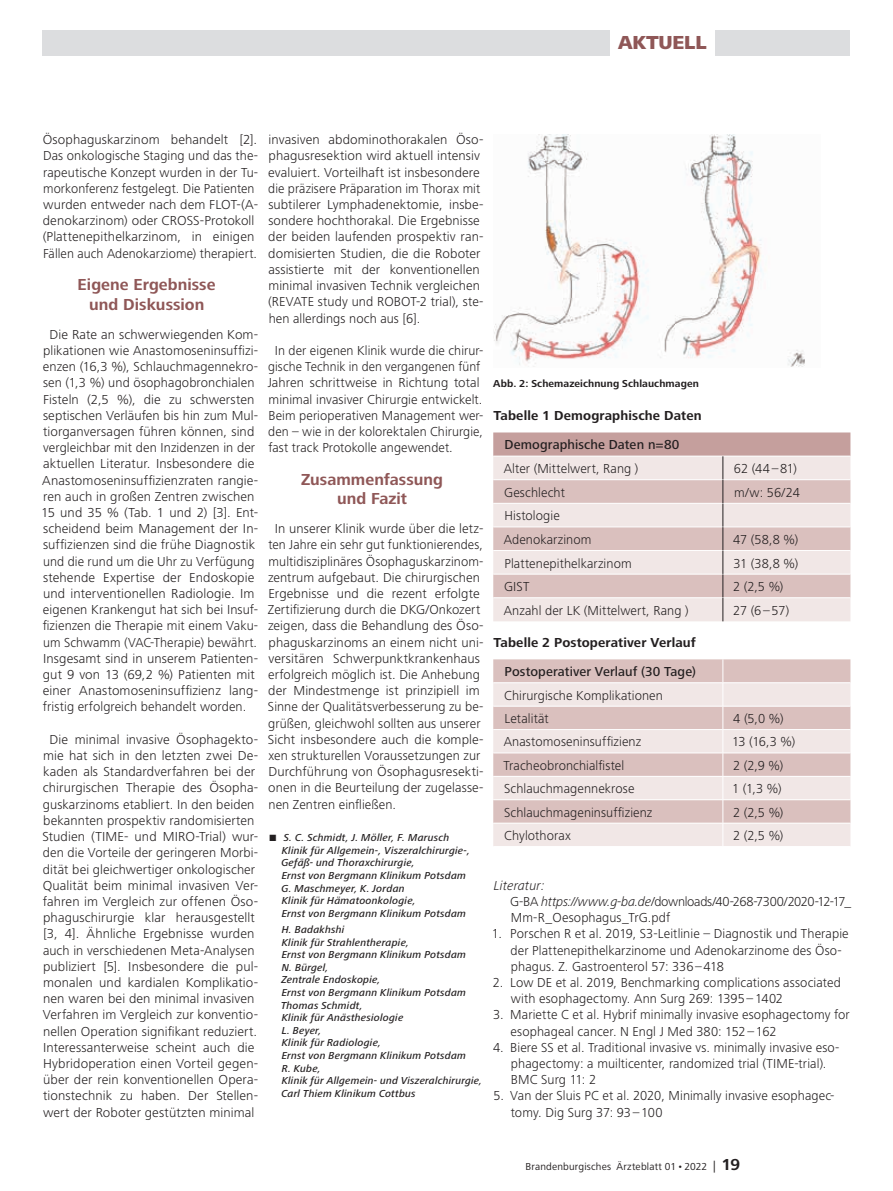
<style>
.page{position:relative;width:893px;height:1191px;background:#fff}
.page>*{position:absolute;margin:0;border:0;box-sizing:border-box;transform-origin:0 0}
.t1{font:800 19.5px "Frutiger Next LT";letter-spacing:-.01em;color:#8f5757}
.t2{font:700 16.5px/19.8px "Frutiger Next LT";color:#8f5757;text-align:center}
.t3{font:300 13.5px/16.2px "Frutiger Next LT";letter-spacing:.005em;color:#231f20}
.t4{font:300 13.5px/16.2px "Frutiger Next LT";letter-spacing:-.015em;color:#231f20}
.t5{font:700 13.5px "Frutiger Next LT";letter-spacing:.01em;color:#231f20}
.t6{font:500 13.5px "Frutiger Next LT";letter-spacing:.01em;color:#231f20}
.t7{font:italic 500 10.5px/12.6px "Frutiger Next LT";letter-spacing:.02em;color:#231f20}
.t8{font:10.5px "Frutiger Next LT";letter-spacing:.015em;color:#231f20}
.t9{font:700 10.5px "Frutiger Next LT";letter-spacing:.01em;color:#231f20}
.s1{font-style:italic}
.s2{font-size:12px}
.s3{font-weight:700;font-size:16.5px}
</style>
<div class="page">
<div style="left:43px;top:30px;width:807px;height:25px;background:#dcdddf"></div>
<div style="left:610px;top:29px;width:104px;height:27px;background:#fff"></div>
<svg style="left:493px;top:432px;width:357px;height:189px;background:#e3d0cf"></svg>
<div style="left:493px;top:659px;width:357px;height:23px;background:#dac0be"></div>
<svg style="left:493px;top:683px;width:357px;height:163px;background:#e7d6d5"></svg>
<hr style="left:493px;top:706px;width:230px;height:1px;background:#fff">
<hr style="left:723px;top:706px;width:127px;height:1px;background:#fff">
<hr style="left:493px;top:729px;width:230px;height:1px;background:#fff">
<hr style="left:723px;top:729px;width:127px;height:1px;background:#fff">
<hr style="left:493px;top:752px;width:230px;height:1px;background:#fff">
<hr style="left:723px;top:752px;width:127px;height:1px;background:#fff">
<hr style="left:493px;top:776px;width:230px;height:1px;background:#fff">
<hr style="left:723px;top:776px;width:127px;height:1px;background:#fff">
<hr style="left:493px;top:799px;width:230px;height:1px;background:#fff">
<hr style="left:723px;top:799px;width:127px;height:1px;background:#fff">
<hr style="left:493px;top:823px;width:230px;height:1px;background:#fff">
<hr style="left:723px;top:823px;width:127px;height:1px;background:#fff">
<svg style="left:723px;top:659px;width:1px;height:187px"></svg>
<img style="left:494px;top:134px;width:311px;height:233px">
<h1 class="t1" style="left:618px;top:32px;width:90px">AKTUELL</h1>
<p class="t3" style="left:43px;top:132px;width:217px">Ösophaguskarzinom behandelt [2].<br>Das onkologische Staging und das the&shy;rapeutische Konzept wurden in der Tu&shy;morkonferenz festgelegt. Die Patienten wurden entweder nach dem FLOT-(A&shy;denokarzinom) oder CROSS-Protokoll (Plattenepithelkarzinom, in einigen Fällen auch Adenokarziome) therapiert.</p>
<p class="t2" style="left:78px;top:275px;width:139px">Eigene Ergebnisse und Diskussion</p>
<p class="t3" style="left:41px;top:326px;width:218px;text-indent:8px">Die Rate an schwerwiegenden Kom&shy;plikationen wie Anastomoseninsuffizi&shy;enzen (16,3 %), Schlauchmagennekro&shy;sen (1,3 %) und ösophagobronchialen Fisteln (2,5 %), die zu schwersten septischen Verläufen bis hin zum Mul&shy;tiorganversagen führen können, sind vergleichbar mit den Inzidenzen in der aktuellen Literatur. Insbesondere die Anastomoseninsuffizienzraten rangie&shy;ren auch in großen Zentren zwischen 15 und 35 % (Tab. 1 und 2) [3]. Ent&shy;scheidend beim Management der In&shy;suffizienzen sind die frühe Diagnostik und die rund um die Uhr zu Verfügung stehende Expertise der Endoskopie und interventionellen Radiologie. Im eigenen Krankengut hat sich bei Insuf&shy;fizienzen die Therapie mit einem Vaku&shy;um Schwamm (VAC-Therapie) bewährt.<br>Insgesamt sind in unserem Patienten&shy;gut 9 von 13 (69,2 %) Patienten mit einer Anastomoseninsuffizienz lang&shy;fristig erfolgreich behandelt worden.</p>
<p class="t3" style="left:43px;top:731px;width:217px;text-align:center">Die minimal invasive Ösophagekto&shy;mie hat sich in den letzten zwei De&shy;kaden als Standardverfahren bei der chirurgischen Therapie des Ösopha&shy;guskarzinoms etabliert. In den beiden bekannten prospektiv randomisierten Studien (TIME- und MIRO-Trial) wur&shy;den die Vorteile der geringeren Morbi&shy;dität bei gleichwertiger onkologischer Qualität beim minimal invasiven Ver&shy;fahren im Vergleich zur offenen Öso&shy;phaguschirurgie klar herausgestellt [3, 4]. Ähnliche Ergebnisse wurden auch in verschiedenen Meta-Analysen publiziert [5]. Insbesondere die pul&shy;monalen und kardialen Komplikatio&shy;nen waren bei den minimal invasiven Verfahren im Vergleich zur konventio&shy;nellen Operation signifikant reduziert.<br>Interessanterweise scheint auch die Hybridoperation einen Vorteil gegen&shy;über der rein konventionellen Opera&shy;tionstechnik zu haben. Der Stellen&shy;wert der Roboter gestützten minimal</p>
<p class="t3" style="left:268px;top:132px;width:217px">invasiven abdominothorakalen Öso&shy;phagusresektion wird aktuell intensiv evaluiert. Vorteilhaft ist insbesondere die präzisere Präparation im Thorax mit subtilerer Lymphadenektomie, insbe&shy;sondere hochthorakal. Die Ergebnisse der beiden laufenden prospektiv ran&shy;domisierten Studien, die die Roboter assistierte mit der konventionellen minimal invasiven Technik vergleichen (REVATE study und ROBOT-2 trial), ste&shy;hen allerdings noch aus [6].</p>
<p class="t3" style="left:268px;top:342px;width:217px;text-indent:7px">In der eigenen Klinik wurde die chirur&shy;gische Technik in den vergangenen fünf Jahren schrittweise in Richtung total minimal invasiver Chirurgie entwickelt.<br>Beim perioperativen Management wer&shy;den – wie in der kolorektalen Chirurgie, fast track Protokolle angewendet.</p>
<p class="t2" style="left:301px;top:469px;width:143px">Zusammenfassung und Fazit</p>
<p class="t3" style="left:268px;top:520px;width:217px;text-indent:7px">In unserer Klinik wurde über die letz&shy;ten Jahre ein sehr gut funktionierendes, multidisziplinäres Ösophaguskarzinom&shy;zentrum aufgebaut. Die chirurgischen Ergebnisse und die rezent erfolgte Zertifizierung durch die DKG/Onkozert zeigen, dass die Behandlung des Öso&shy;phaguskarzinoms an einem nicht uni&shy;versitären Schwerpunktkrankenhaus erfolgreich möglich ist. Die Anhebung der Mindestmenge ist prinzipiell im Sinne der Qualitätsverbesserung zu be&shy;grüßen, gleichwohl sollten aus unserer Sicht insbesondere auch die komple&shy;xen strukturellen Voraussetzungen zur Durchführung von Ösophagusresekti&shy;onen in die Beurteilung der zugelasse&shy;nen Zentren einfließen.</p>
<p class="t7" style="left:281px;top:831px;width:190px;text-indent:-12px">■ S. C. Schmidt, J. Möller, F. Marusch Klinik für Allgemein-, Viszeralchirurgie-, Gefäß- und Thoraxchirurgie,<br>Ernst von Bergmann Klinikum Potsdam G. Maschmeyer, K. Jordan<br>Klinik für Hämatoonkologie,<br>Ernst von Bergmann Klinikum Potsdam</p>
<p class="t7" style="left:281px;top:923px;width:202px">H. Badakhshi<br>Klinik für Strahlentherapie,<br>Ernst von Bergmann Klinikum Potsdam<br>N. Bürgel,<br>Zentrale Endoskopie,<br>Ernst von Bergmann Klinikum Potsdam<br>Thomas Schmidt,<br>Klinik für Anästhesiologie<br>L. Beyer,<br>Klinik für Radiologie,<br>Ernst von Bergmann Klinikum Potsdam<br>R. Kube,<br>Klinik für Allgemein- und Viszeralchirurgie,<br>Carl Thiem Klinikum Cottbus</p>
<p class="t9" style="left:493px;top:378px;width:207px">Abb. 2: Schemazeichnung Schlauchmagen</p>
<p class="t5" style="left:493px;top:408px;width:210px">Tabelle 1 Demographische Daten</p>
<p class="t6" style="left:505px;top:437px;width:176px">Demographische Daten n=80</p>
<p class="t3" style="left:504px;top:460px;width:136px">Alter (Mittelwert, Rang )</p>
<p class="t3" style="left:734px;top:460px;width:65px">62 (44–81)</p>
<p class="t3" style="left:504px;top:484px;width:62px">Geschlecht</p>
<p class="t3" style="left:734px;top:484px;width:67px">m/w: 56/24</p>
<p class="t3" style="left:504px;top:504px;width:89px;line-height:23.5px">Histologie<br>Adenokarzinom</p>
<p class="t3" style="left:733px;top:531px;width:67px">47 (58,8 %)</p>
<p class="t3" style="left:504px;top:555px;width:129px">Plattenepithelkarzinom</p>
<p class="t3" style="left:733px;top:555px;width:66px">31 (38,8 %)</p>
<p class="t3" style="left:504px;top:578px;width:27px">GIST</p>
<p class="t3" style="left:733px;top:578px;width:52px">2 (2,5 %)</p>
<p class="t3" style="left:504px;top:602px;width:186px">Anzahl der LK (Mittelwert, Rang )</p>
<p class="t3" style="left:733px;top:602px;width:58px">27 (6–57)</p>
<p class="t5" style="left:493px;top:634px;width:204px">Tabelle 2 Postoperativer Verlauf</p>
<p class="t6" style="left:505px;top:664px;width:193px">Postoperativer Verlauf (30 Tage)</p>
<p class="t3" style="left:504px;top:683px;width:160px;line-height:23.4px">Chirurgische Komplikationen<br>Letalität</p>
<p class="t3" style="left:733px;top:710px;width:52px">4 (5,0 %)</p>
<p class="t3" style="left:504px;top:734px;width:139px">Anastomoseninsuffizienz</p>
<p class="t3" style="left:732px;top:734px;width:65px">13 (16,3 %)</p>
<p class="t3" style="left:504px;top:757px;width:122px">Tracheobronchialfistel</p>
<p class="t3" style="left:733px;top:757px;width:52px">2 (2,9 %)</p>
<p class="t3" style="left:504px;top:780px;width:132px">Schlauchmagennekrose</p>
<p class="t3" style="left:732px;top:780px;width:51px">1 (1,3 %)</p>
<p class="t3" style="left:504px;top:804px;width:150px">Schlauchmageninsuffizienz</p>
<p class="t3" style="left:733px;top:804px;width:52px">2 (2,5 %)</p>
<p class="t3" style="left:504px;top:827px;width:68px">Chylothorax</p>
<p class="t3" style="left:733px;top:827px;width:52px">2 (2,5 %)</p>
<p class="t4" style="left:510px;top:877px;width:343px;text-indent:-17px"><span class="s1">Literatur:<br></span>G-BA <span class="s1">https://www.g-ba.de</span>/downloads/40-268-7300/2020-12-17_<br>Mm-R_Oesophagus_TrG.pdf</p>
<p class="t3" style="left:511px;top:925px;width:339px;text-indent:-19px">1. Porschen R et al. 2019, S3-Leitlinie – Diagnostik und Therapie der Plattenepithelkarzinome und Adenokarzinome des Öso&shy;phagus. Z. Gastroenterol 57: 336–418</p>
<p class="t3" style="left:511px;top:974px;width:331px;text-indent:-18px">2. Low DE et al. 2019, Benchmarking complications associated with esophagectomy. Ann Surg 269: 1395–1402</p>
<p class="t3" style="left:511px;top:1006px;width:340px;text-indent:-17px">3. Mariette C et al. Hybrif minimally invasive esophagectomy for esophageal cancer. N Engl J Med 380: 152–162</p>
<p class="t3" style="left:511px;top:1039px;width:330px;text-indent:-18px">4. Biere SS et al. Traditional invasive vs. minimally invasive eso&shy;phagectomy: a muilticenter, randomized trial (TIME-trial).<br>BMC Surg 11: 2</p>
<p class="t3" style="left:511px;top:1087px;width:325px;text-indent:-17px">5. Van der Sluis PC et al. 2020, Minimally invasive esophagec&shy;tomy. Dig Surg 37: 93–100</p>
<p class="t8" style="left:525px;top:1160px;width:216px">Brandenburgisches Ärzteblatt 01•2022 <span class="s2">|</span> <span class="s3">19</span></p>
</div>
